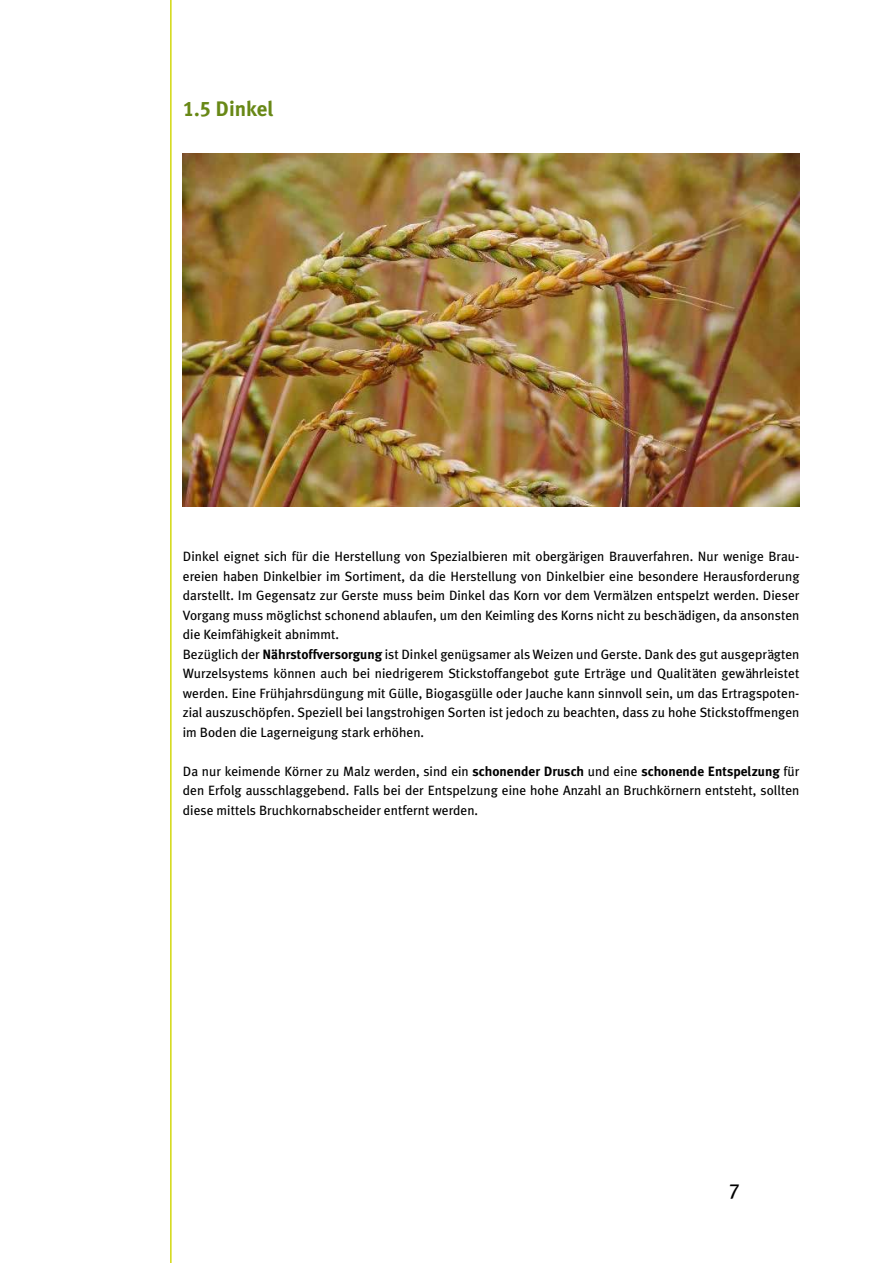
<style>
.page{position:relative;width:893px;height:1263px;background:#fff}
.page>*{position:absolute;margin:0;border:0;box-sizing:border-box;transform-origin:0 0}
.t1{font:700 21px "Meta Plus";color:#688816}
.t2{font:21px "Meta Plus";color:#000}
.t3{font:13.5px/19.5px "Meta Plus";color:#000}
.s1{font-family:"Meta Plus Bold Caps";font-weight:400}
.s2{font-weight:700}
</style>
<div class="page">
<hr style="left:170px;top:0;width:2px;height:1263px;background:#d3d80f">
<img style="left:183px;top:153px;width:616px;height:353px">
<h1 class="t1" style="left:183px;top:97px;width:93px"><span class="s1">1.5</span> Dinkel</h1>
<p class="t3" style="left:183px;top:547px;width:618px">Dinkel eignet sich für die Herstellung von Spezialbieren mit obergärigen Brauverfahren. Nur wenige Brau&shy;ereien haben Dinkelbier im Sortiment, da die Herstellung von Dinkelbier eine besondere Herausforderung darstellt. Im Gegensatz zur Gerste muss beim Dinkel das Korn vor dem Vermälzen entspelzt werden. Dieser Vorgang muss möglichst schonend ablaufen, um den Keimling des Korns nicht zu beschädigen, da ansonsten die Keimfähigkeit abnimmt.<br>Bezüglich der <span class="s2">Nährstoffversorgung</span> ist Dinkel genügsamer als Weizen und Gerste. Dank des gut ausgeprägten Wurzelsystems können auch bei niedrigerem Stickstoffangebot gute Erträge und Qualitäten gewährleistet werden. Eine Frühjahrsdüngung mit Gülle, Biogasgülle oder Jauche kann sinnvoll sein, um das Ertragspoten&shy;zial auszuschöpfen. Speziell bei langstrohigen Sorten ist jedoch zu beachten, dass zu hohe Stickstoffmengen im Boden die Lagerneigung stark erhöhen.</p>
<p class="t3" style="left:183px;top:761px;width:618px;text-align:justify">Da nur keimende Körner zu Malz werden, sind ein <span class="s2">schonender Drusch</span> und eine <span class="s2">schonende Entspelzung</span> für den Erfolg ausschlaggebend. Falls bei der Entspelzung eine hohe Anzahl an Bruchkörnern entsteht, sollten diese mittels Bruchkornabscheider entfernt werden.</p>
<h1 class="t2" style="left:729px;top:1176px;width:12px">7</h1>
</div>
